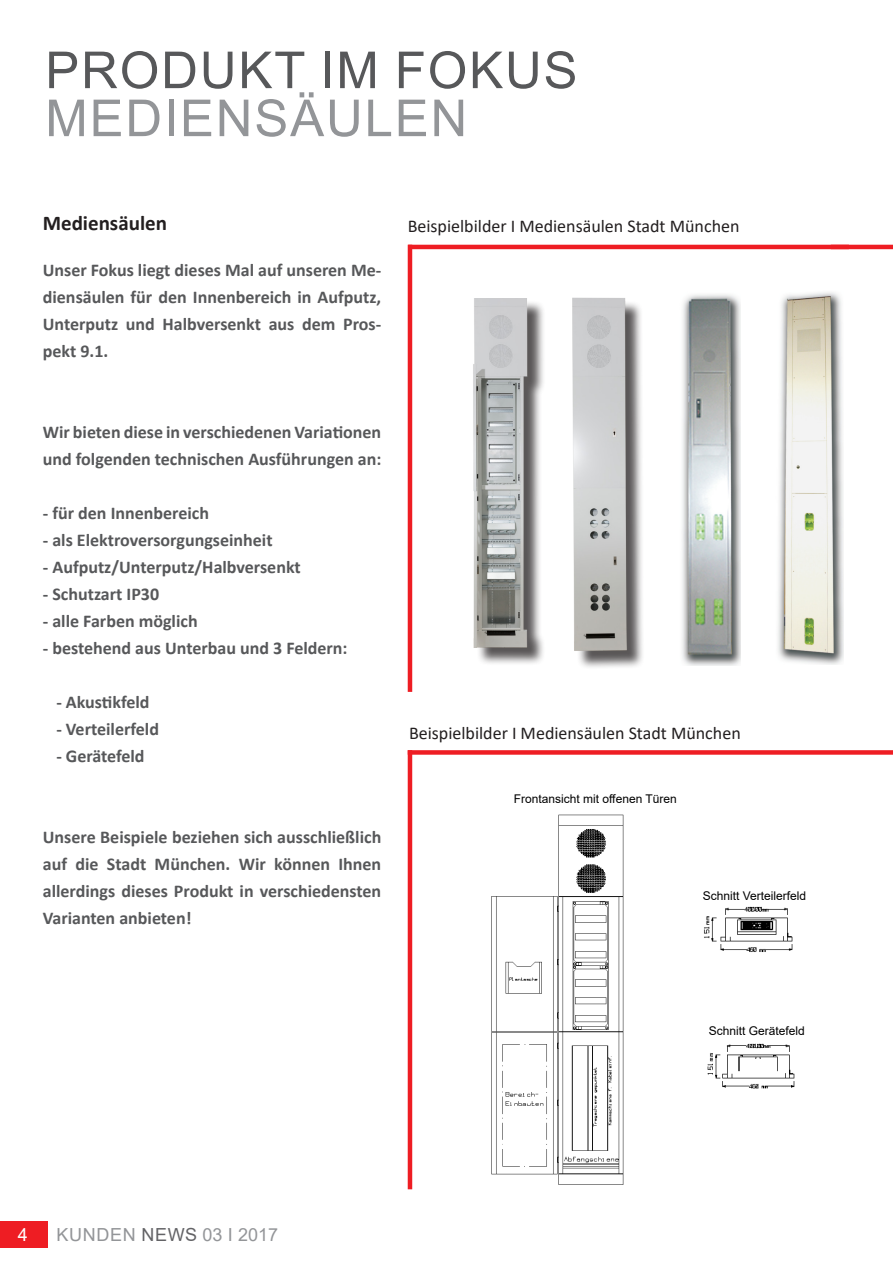
<style>
.page{position:relative;width:893px;height:1263px;background:#fff}
.page>*{position:absolute;margin:0;border:0;box-sizing:border-box;transform-origin:0 0}
.t1{font:51px "Arial";letter-spacing:.035em;color:#57585a}
.t2{font:51px "Arial";letter-spacing:.035em;color:#939598}
._10_pt_Basic_Paragra{font:700 21px "Calibri";color:#231f20}
._10_pt_Basic_Paragra-2{font:700 18px/27px "Calibri";color:#57585a;text-align:justify}
._10_pt_Basic_Paragra-3{font:18px "Calibri";color:#231f20}
.t3{font:18px "Arial";letter-spacing:.035em;color:#939598}
.t4{font:18px "Arial";color:#fff}
.t5{font:12px "Arial";color:#000}
.s1{color:#636366}
</style>
<div class="page">
<hr style="left:831px;top:245px;width:62px;height:4px;background:#ee1d23">
<div style="left:408px;top:750px;width:485px;height:5px;background:#ee1d23"></div>
<hr style="left:408px;top:245px;width:441px;height:4px;background:#ee1d23">
<hr style="left:408px;top:245px;width:4px;height:447px;background:#ee1d23">
<div style="left:475px;top:300px;width:71px;height:366px;background:#231f20;opacity:.75"></div>
<img style="left:473px;top:298px;width:42px;height:349px">
<div style="left:575px;top:301px;width:70px;height:368px;background:#231f20;opacity:.75"></div>
<img style="left:515px;top:297px;width:130px;height:362px">
<hr style="left:408px;top:750px;width:4px;height:439px;background:#ee1d23">
<img style="left:682px;top:294px;width:58px;height:371px">
<img style="left:778px;top:292px;width:65px;height:373px">
<img style="left:491px;top:814px;width:133px;height:371px">
<img style="left:707px;top:1043px;width:88px;height:46px">
<img style="left:704px;top:906px;width:89px;height:46px">
<div style="left:0;top:1221px;width:47px;height:26px;background:#ee1d23"></div>
<p class="t1" style="left:45px;top:35px;width:534px">PRODUKT IM FOKUS</p>
<p class="t2" style="left:45px;top:83px;width:424px">MEDIENSÄULEN</p>
<p class="_10_pt_Basic_Paragra" style="left:43px;top:208px;width:126px">Mediensäulen</p>
<p class="_10_pt_Basic_Paragra-2" style="left:43px;top:256px;width:340px">Unser Fokus liegt dieses Mal auf unseren Me&shy;diensäulen für den Innenbereich in Aufputz, Unterputz und Halbversenkt aus dem Pros&shy;pekt 9.1.</p>
<p class="_10_pt_Basic_Paragra-2" style="left:43px;top:418px;width:340px">Wir bieten diese in verschiedenen Variationen und folgenden technischen Ausführungen an:</p>
<p class="_10_pt_Basic_Paragra-2" style="left:43px;top:499px;width:168px">- für den Innenbereich</p>
<p class="_10_pt_Basic_Paragra-2" style="left:43px;top:526px;width:231px">- als Elektroversorgungseinheit</p>
<p class="_10_pt_Basic_Paragra-2" style="left:43px;top:553px;width:259px">- Aufputz/Unterputz/Halbversenkt</p>
<p class="_10_pt_Basic_Paragra-2" style="left:43px;top:580px;width:118px">- Schutzart IP30</p>
<p class="_10_pt_Basic_Paragra-2" style="left:43px;top:607px;width:156px">- alle Farben möglich</p>
<p class="_10_pt_Basic_Paragra-2" style="left:43px;top:634px;width:306px">- bestehend aus Unterbau und 3 Feldern:</p>
<p class="_10_pt_Basic_Paragra-2" style="left:56px;top:688px;width:95px">- Akustikfeld</p>
<p class="_10_pt_Basic_Paragra-2" style="left:56px;top:715px;width:104px">- Verteilerfeld</p>
<p class="_10_pt_Basic_Paragra-2" style="left:56px;top:742px;width:90px">- Gerätefeld</p>
<p class="_10_pt_Basic_Paragra-2" style="left:43px;top:823px;width:340px">Unsere Beispiele beziehen sich ausschließlich auf die Stadt München. Wir können Ihnen allerdings dieses Produkt in verschiedensten Varianten anbieten!</p>
<p class="_10_pt_Basic_Paragra-3" style="left:408px;top:213px;width:333px">Beispielbilder I Mediensäulen Stadt München</p>
<p class="_10_pt_Basic_Paragra-3" style="left:409px;top:720px;width:333px">Beispielbilder I Mediensäulen Stadt München</p>
<p class="t5" style="left:514px;top:790px;width:164px">Frontansicht mit offenen Türen</p>
<p class="t5" style="left:703px;top:888px;width:105px">Schnitt Verteilerfeld</p>
<p class="t5" style="left:709px;top:1023px;width:98px">Schnitt Gerätefeld</p>
<p class="t4" style="left:18px;top:1222px;width:12px">4</p>
<p class="t3" style="left:57px;top:1223px;width:223px">KUNDEN <span class="s1">NEWS</span> 03 I 2017</p>
</div>
